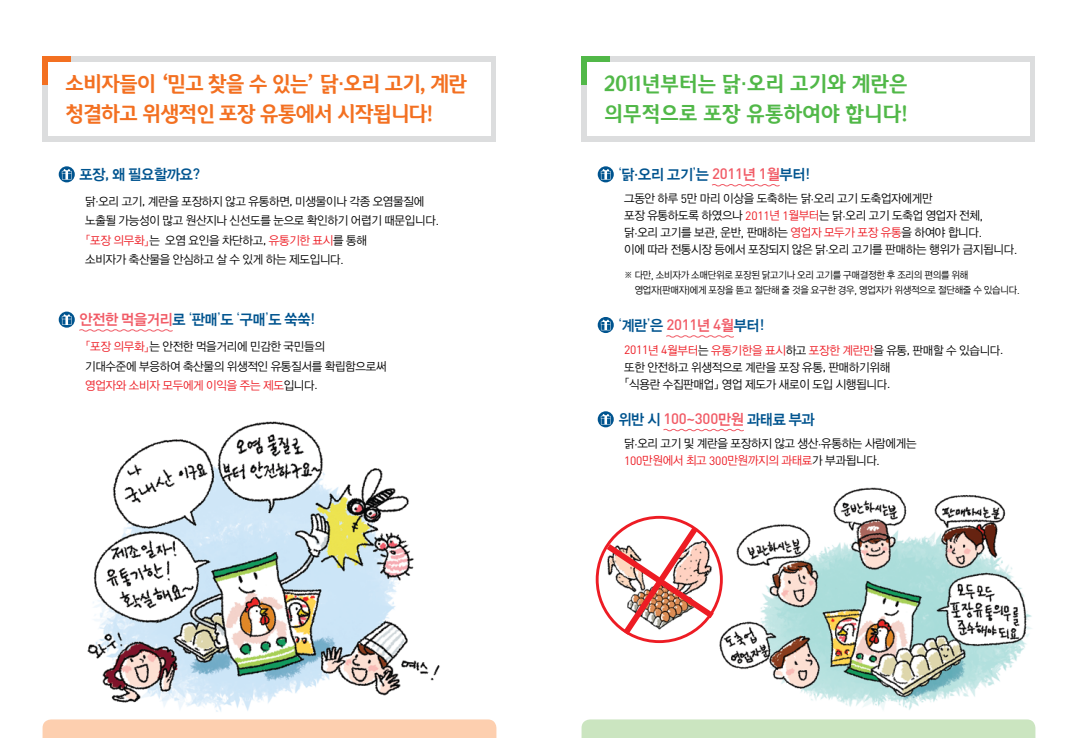
<style>
.page{position:relative;width:1078px;height:738px;background:#fff}
.page>*{position:absolute;margin:0;border:0;box-sizing:border-box;transform-origin:0 0}
.t1{font:700 21px/30px "Auction Gothic";letter-spacing:-.05em;color:#f37021;scale:.95 1}
.t2{font:700 21px/30px "Auction Gothic";letter-spacing:-.015em;color:#51b848;scale:.95 1}
.t3{font:15px "YDIYGO340";letter-spacing:-.02em;color:#00548f;scale:.95 1}
.t4{font:12px/17px "YDIYGO320";letter-spacing:-.02em;color:#000;scale:.95 1}
.t5{font:10px/15px "YDIYGO320";letter-spacing:-.02em;color:#000;scale:.92 1}
.s1{font-family:"DIN Pro";font-weight:500}
.s2{font-family:"DIN Pro"}
.s3{font-family:"arita M";color:#ed1c24}
.s4{color:#ed1c24}
.s5{color:#f15b66}
.s6{font-family:"arita M"}
.s7{font-family:"DIN Pro";font-weight:500;color:#f15b66}
.s8{font-family:"DIN Pro";color:#ed1c24}
</style>
<div class="page">
<div style="left:43px;top:57px;width:453px;height:85px;background:#dcddde"></div>
<div style="left:43px;top:57px;width:28px;height:28px;background:#f37021"></div>
<div style="left:48px;top:62px;width:442px;height:74px;background:#fff"></div>
<div style="left:581px;top:57px;width:454px;height:85px;background:#dcddde"></div>
<div style="left:581px;top:57px;width:28px;height:28px;background:#51b848"></div>
<div style="left:587px;top:62px;width:442px;height:74px;background:#fff"></div>
<img style="left:87px;top:421px;width:353px;height:291px">
<svg style="left:79px;top:329px;width:94px;height:3px"></svg>
<svg style="left:712px;top:184px;width:68px;height:3px"></svg>
<svg style="left:666px;top:335px;width:68px;height:3px"></svg>
<svg style="left:663px;top:428px;width:81px;height:3px"></svg>
<div style="left:43px;top:719px;width:453px;height:18px;background:#fdcfaf"></div>
<div style="left:581px;top:719px;width:454px;height:18px;background:#cbe5c0"></div>
<svg style="left:59px;top:166px;width:16px;height:16px"></svg>
<svg style="left:62px;top:169px;width:10px;height:10px"></svg>
<svg style="left:597px;top:166px;width:16px;height:16px"></svg>
<svg style="left:600px;top:169px;width:10px;height:10px"></svg>
<svg style="left:597px;top:317px;width:16px;height:16px"></svg>
<svg style="left:600px;top:319px;width:10px;height:11px"></svg>
<svg style="left:597px;top:411px;width:16px;height:16px"></svg>
<svg style="left:600px;top:413px;width:10px;height:11px"></svg>
<svg style="left:59px;top:311px;width:16px;height:16px"></svg>
<svg style="left:62px;top:314px;width:10px;height:11px"></svg>
<img style="left:719px;top:487px;width:313px;height:223px">
<svg style="left:600px;top:521px;width:120px;height:119px"></svg>
<h1 class="t1" style="left:65px;top:69px;width:424px">소비자들이 ‘믿고 찾을 수 있는’ 닭·오리 고기, 계란 청결하고 위생적인 포장 유통에서 시작됩니다!</h1>
<p class="t3" style="left:79px;top:166px;width:128px">포장<span class="s1">,</span> 왜 필요할까요<span class="s1">?</span></p>
<p class="t4" style="left:85px;top:191px;width:374px;line-height:19.5px">닭<span class="s2">·</span>오리 고기<span class="s2">,</span> 계란을 포장하지 않고 유통하면<span class="s2">,</span> 미생물이나 각종 오염물질에 노출될 가능성이 많고 원산지나 신선도를 눈으로 확인하기 어렵기 때문입니다<span class="s2">.</span><span class="s3">「</span><span class="s4">포장 의무화</span><span class="s3">」</span>는 오염 요인을 차단하고<span class="s2">,</span> <span class="s4">유통기한 표시</span>를 통해<br>소비자가 축산물을 안심하고 살 수 있게 하는 제도입니다<span class="s2">.</span></p>
<p class="t3" style="left:79px;top:311px;width:250px"><span class="s5">안전한 먹을거리</span>로 <span class="s6">‘</span>판매<span class="s6">’</span>도 <span class="s6">‘</span>구매<span class="s6">’</span>도 쑥쑥<span class="s1">!</span></p>
<p class="t4" style="left:85px;top:336px;width:319px;line-height:19.5px"><span class="s3">「</span><span class="s4">포장 의무화</span><span class="s3">」</span>는 안전한 먹을거리에 민감한 국민들의<br>기대수준에 부응하여 축산물의 위생적인 유통질서를 확립함으로써 <span class="s4">영업자와 소비자 모두에게 이익을 주는 제도</span>입니다<span class="s2">.</span></p>
<h1 class="t2" style="left:604px;top:69px;width:321px">2011년부터는 닭·오리 고기와 계란은 의무적으로 포장 유통하여야 합니다!</h1>
<p class="t3" style="left:618px;top:166px;width:203px"><span class="s6">‘</span>닭<span class="s1">·</span>오리 고기<span class="s6">’</span>는 <span class="s7">2011</span><span class="s5">년</span> <span class="s7">1</span><span class="s5">월</span>부터<span class="s1">!</span></p>
<p class="t4" style="left:624px;top:190px;width:415px">그동안 하루 <span class="s2">5</span>만 마리 이상을 도축하는 닭<span class="s2">·</span>오리 고기 도축업자에게만<br>포장 유통하도록 하였으나 <span class="s8">2011</span><span class="s4">년</span> <span class="s8">1</span><span class="s4">월부터</span>는 닭<span class="s2">·</span>오리 고기 도축업 영업자 전체<span class="s2">, </span>닭<span class="s2">·</span>오리 고기를 보관<span class="s2">,</span> 운반<span class="s2">,</span> 판매하는 <span class="s4">영업자 모두가 포장 유통</span>을 하여야 합니다<span class="s2">.<br></span>이에 따라 전통시장 등에서 포장되지 않은 닭<span class="s2">·</span>오리 고기를 판매하는 행위가 금지됩니다<span class="s2">.</span></p>
<p class="t5" style="left:634px;top:268px;width:420px;text-indent:-11px"><span class="s6">※</span> 다만<span class="s2">,</span> 소비자가 소매단위로 포장된 닭고기나 오리 고기를 구매결정한 후 조리의 편의를 위해 영업자<span class="s2">(</span>판매자<span class="s2">)</span>에게 포장을 뜯고 절단해 줄 것을 요구한 경우<span class="s2">,</span> 영업자가 위생적으로 절단해줄 수 있습니다<span class="s2">.</span></p>
<p class="t3" style="left:618px;top:317px;width:155px"><span class="s6">‘</span>계란<span class="s6">’</span>은 <span class="s7">2011</span><span class="s5">년</span> <span class="s7">4</span><span class="s5">월</span>부터<span class="s1">!</span></p>
<p class="t4" style="left:624px;top:341px;width:401px"><span class="s8">2011</span><span class="s4">년</span> <span class="s8">4</span><span class="s4">월부터</span>는 <span class="s4">유통기한을 표시</span>하고 <span class="s4">포장한 계란만</span>을 유통<span class="s2">,</span> 판매할 수 있습니다<span class="s2">. </span>또한 안전하고 위생적으로 계란을 포장 유통<span class="s2">,</span> 판매하기위해<br><span class="s6">「</span>식용란 수집판매업<span class="s6">」</span> 영업 제도가 새로이 도입 시행됩니다<span class="s2">.</span></p>
<p class="t3" style="left:618px;top:410px;width:208px">위반 시 <span class="s7">100~300</span><span class="s5">만원</span> 과태료 부과</p>
<p class="t4" style="left:624px;top:435px;width:309px">닭<span class="s2">·</span>오리 고기 및 계란을 포장하지 않고 생산<span class="s2">·</span>유통하는 사람에게는<br><span class="s8">100</span><span class="s4">만원에서 최고</span> <span class="s8">300</span><span class="s4">만원까지의 과태료</span>가 부과됩니다<span class="s2">.</span></p>
</div>
